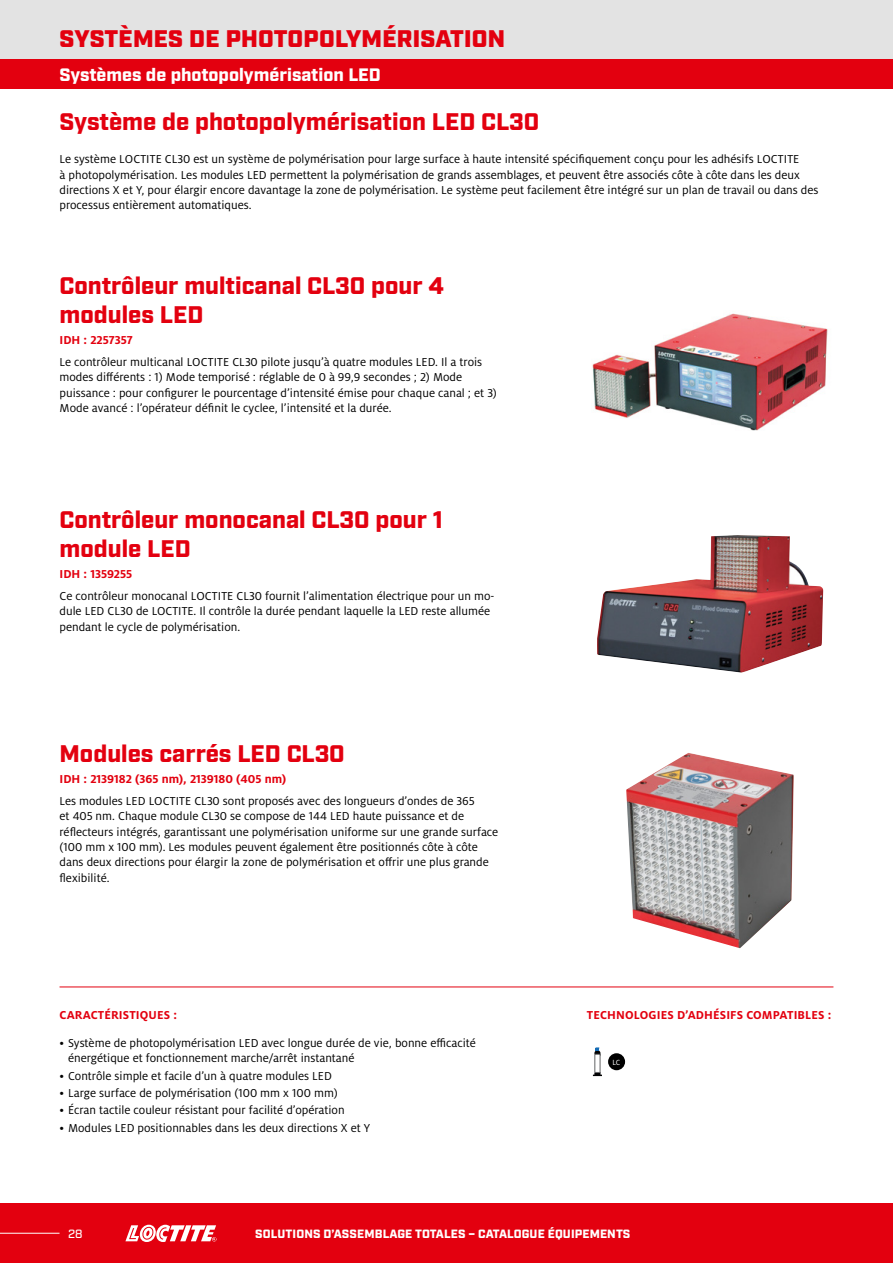
<style>
.page{position:relative;width:893px;height:1263px;background:#fff}
.page>*{position:absolute;margin:0;border:0;box-sizing:border-box;transform-origin:0 0}
.t1{font:900 24px/28.8px "Industry";color:#e3000f}
.t2{font:900 24px "Industry";letter-spacing:.01em;color:#e3000f}
.t3{font:900 18px "Industry";color:#fff}
.t4{font:12.75px/15.3px "Henkel Milo";color:#000}
.t5{font:700 12.75px "Henkel Milo";color:#e3000f}
.t6{font:900 12px "Industry";letter-spacing:.01em;color:#fff}
.t7{font:500 12px "Industry";color:#fff}
.t8{font:8.25px "Henkel Milo";color:#fff}
</style>
<div class="page">
<div style="left:0;top:1203px;width:893px;height:60px;background:#e3000f"></div>
<hr style="left:0;top:1233px;width:60px;height:1px;background:#fff">
<svg style="left:125px;top:1225px;width:91px;height:17px"></svg>
<img style="left:592px;top:313px;width:236px;height:118px">
<img style="left:597px;top:535px;width:226px;height:138px">
<hr style="left:60px;top:986px;width:773px;height:1px;background:#e3000f">
<svg style="left:593px;top:1072px;width:9px;height:4px"></svg>
<svg style="left:594px;top:1050px;width:6px;height:7px"></svg>
<div style="left:595px;top:1054px;width:5px;height:18px;background:#fff"></div>
<div style="left:594px;top:1054px;width:6px;height:19px;border:1px solid #636466"></div>
<img style="left:626px;top:753px;width:168px;height:195px">
<div style="left:0;top:0;width:893px;height:60px;background:#e3e3e3"></div>
<div style="left:0;top:60px;width:893px;height:29px;background:#e3000f"></div>
<div style="left:608px;top:1053px;width:17px;height:17px;background:#000;border-radius:50%"></div>
<h1 class="t2" style="left:60px;top:24px;width:447px">SYSTÈMES DE PHOTOPOLYMÉRISATION</h1>
<h2 class="t3" style="left:60px;top:64px;width:323px">Systèmes de photopolymérisation LED</h2>
<h1 class="t1" style="left:60px;top:108px;width:481px">Système de photopolymérisation LED CL30</h1>
<p class="t4" style="left:60px;top:152px;width:761px">Le système LOCTITE CL30 est un système de polymérisation pour large surface à haute intensité spécifiquement conçu pour les adhésifs LOCTITE<br>à photopolymérisation. Les modules LED permettent la polymérisation de grands assemblages, et peuvent être associés côte à côte dans les deux directions X et Y, pour élargir encore davantage la zone de polymérisation. Le système peut facilement être intégré sur un plan de travail ou dans des processus entièrement automatiques.</p>
<h1 class="t1" style="left:60px;top:272px;width:386px">Contrôleur multicanal CL30 pour 4 modules LED</h1>
<p class="t5" style="left:60px;top:333px;width:75px">IDH : 2257357</p>
<p class="t4" style="left:60px;top:354px;width:439px">Le contrôleur multicanal LOCTITE CL30 pilote jusqu’à quatre modules LED. Il a trois modes différents : 1) Mode temporisé : réglable de 0 à 99,9 secondes ; 2) Mode puissance : pour configurer le pourcentage d’intensité émise pour chaque canal ; et 3)<br>Mode avancé : l’opérateur définit le cyclee, l’intensité et la durée.</p>
<h1 class="t1" style="left:60px;top:506px;width:385px">Contrôleur monocanal CL30 pour 1 module LED</h1>
<p class="t5" style="left:60px;top:567px;width:74px">IDH : 1359255</p>
<p class="t4" style="left:60px;top:588px;width:436px">Ce contrôleur monocanal LOCTITE CL30 fournit l’alimentation électrique pour un mo&shy;dule LED CL30 de LOCTITE. Il contrôle la durée pendant laquelle la LED reste allumée pendant le cycle de polymérisation.</p>
<h1 class="t1" style="left:60px;top:740px;width:287px">Modules carrés LED CL30</h1>
<p class="t5" style="left:60px;top:772px;width:228px">IDH : 2139182 (365 nm), 2139180 (405 nm)</p>
<p class="t4" style="left:60px;top:793px;width:440px">Les modules LED LOCTITE CL30 sont proposés avec des longueurs d’ondes de 365<br>et 405 nm. Chaque module CL30 se compose de 144 LED haute puissance et de réflecteurs intégrés, garantissant une polymérisation uniforme sur une grande surface (100 mm x 100 mm). Les modules peuvent également être positionnés côte à côte dans deux directions pour élargir la zone de polymérisation et offrir une plus grande flexibilité.</p>
<p class="t5" style="left:60px;top:1007px;width:119px">CARACTÉRISTIQUES :</p>
<p class="t4" style="left:68px;top:1035px;width:409px;text-indent:-9px">• Système de photopolymérisation LED avec longue durée de vie, bonne efficacité énergétique et fonctionnement marche/arrêt instantané</p>
<p class="t4" style="left:60px;top:1068px;width:274px">• Contrôle simple et facile d’un à quatre modules LED</p>
<p class="t4" style="left:60px;top:1085px;width:280px">• Large surface de polymérisation (100 mm x 100 mm)</p>
<p class="t4" style="left:60px;top:1103px;width:287px">• Écran tactile couleur résistant pour facilité d’opération</p>
<p class="t4" style="left:60px;top:1120px;width:312px">• Modules LED positionnables dans les deux directions X et Y</p>
<p class="t5" style="left:587px;top:1007px;width:246px">TECHNOLOGIES D’ADHÉSIFS COMPATIBLES :</p>
<p class="t8" style="left:612px;top:1058px;width:9px">LC</p>
<p class="t7" style="left:68px;top:1226px;width:16px">28</p>
<p class="t6" style="left:255px;top:1226px;width:377px">SOLUTIONS D’ASSEMBLAGE TOTALES – CATALOGUE ÉQUIPEMENTS</p>
</div>
